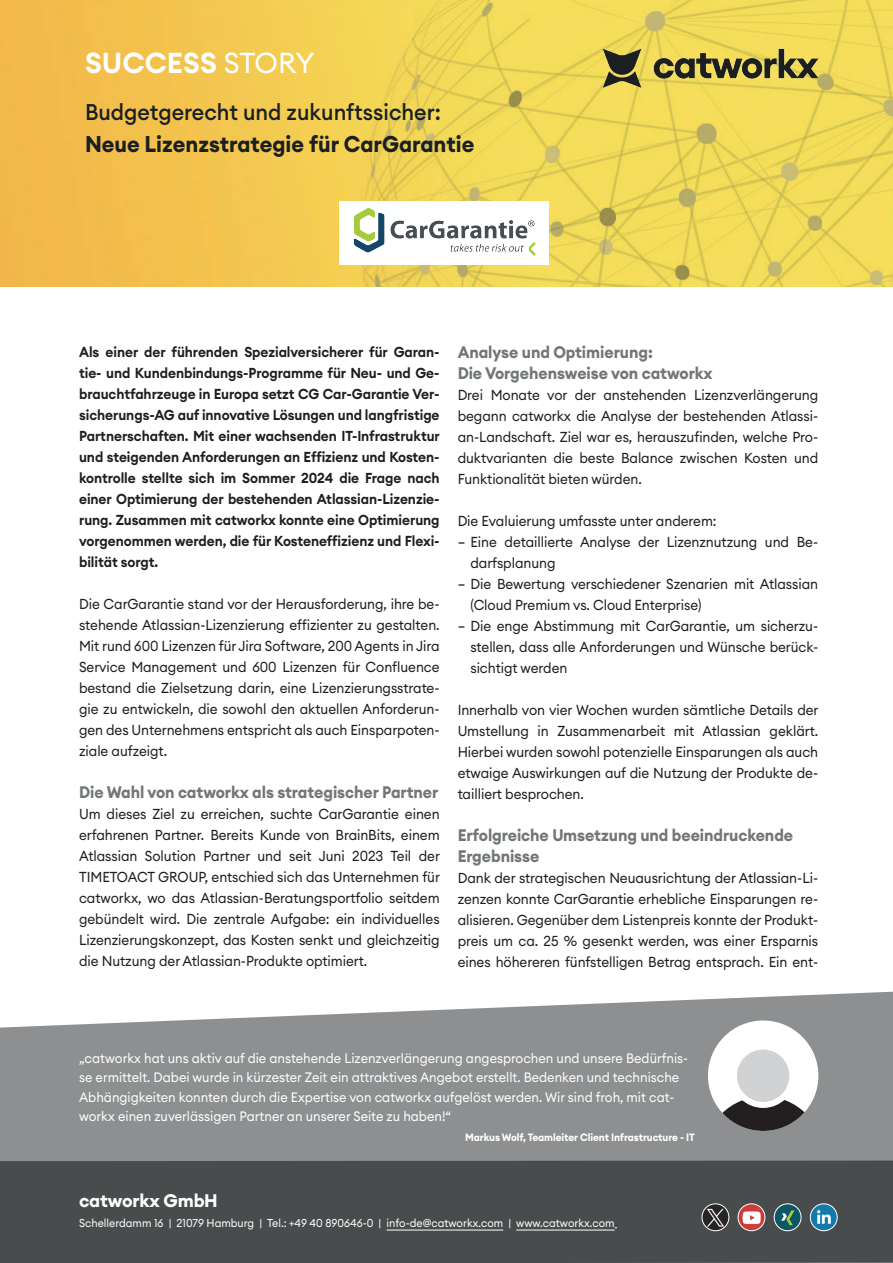
<style>
.page{position:relative;width:893px;height:1263px;background:#fff}
.page>*{position:absolute;margin:0;border:0;box-sizing:border-box;transform-origin:0 0}
.t1{font:600 28.5px "Euclid Circular A";color:#fff}
.t2{font:700 22.5px "Euclid Circular A";color:#1b1f22;scale:.95 1}
.t3{font:500 22.5px "Euclid Circular A";color:#1b1f22;scale:.95 1}
.t4{font:700 18px "Euclid Circular A";letter-spacing:-.01em;color:#fff}
.t5{font:700 16.5px/21px "Euclid Circular A";letter-spacing:-.005em;color:#727678;scale:.95 1}
.t6{font:14.25px/21px "Euclid Circular A";letter-spacing:-.005em;color:#1b1f22;text-align:justify;scale:.95 1}
.t7{font:600 14.25px/21px "Euclid Circular A";letter-spacing:-.005em;color:#1b1f22;text-align:justify;scale:.95 1}
.t8{font:13.5px/19.5px "Euclid Circular A";color:#fff;scale:.95 1}
.t9{font:11.25px "Euclid Circular A";color:#fff;scale:.95 1}
.t10{font:700 10.5px "Euclid Circular A";letter-spacing:-.01em;color:#fff;scale:.95 1}
.s1{font-weight:400}
</style>
<div class="page">
<img style="left:0;top:0;width:893px;height:286px">
<svg style="left:0;top:992px;width:893px;height:168px;background:#999b9c"></svg>
<div style="left:0;top:1160px;width:893px;height:103px;background:#484c4d"></div>
<div style="left:708px;top:1020px;width:110px;height:111px;background:#fff;border-radius:50%"></div>
<svg style="left:708px;top:1096px;width:110px;height:35px"></svg>
<div style="left:734px;top:1046px;width:58px;height:59px;background:#d1d2d4;border-radius:50%"></div>
<div style="left:731px;top:1043px;width:64px;height:65px;border:6px solid #fff;border-radius:50%"></div>
<hr style="left:387px;top:1229px;width:116px;height:1px;background:#fff">
<hr style="left:516px;top:1229px;width:99px;height:1px;background:#fff">
<img style="left:702px;top:1204px;width:27px;height:27px;border-radius:13px">
<div style="left:702px;top:1203px;width:27px;height:28px;border:1px solid #fff;border-radius:50%"></div>
<img style="left:738px;top:1204px;width:27px;height:27px;border-radius:13px">
<div style="left:738px;top:1203px;width:27px;height:28px;border:1px solid #fff;border-radius:50%"></div>
<img style="left:774px;top:1204px;width:27px;height:27px;border-radius:13px">
<div style="left:774px;top:1203px;width:27px;height:28px;border:1px solid #fff;border-radius:50%"></div>
<img style="left:810px;top:1204px;width:27px;height:27px;border-radius:13px">
<div style="left:810px;top:1203px;width:28px;height:28px;border:1px solid #fff;border-radius:50%"></div>
<div style="left:339px;top:201px;width:210px;height:63px;background:#fff"></div>
<img style="left:355px;top:208px;width:181px;height:48px">
<img style="left:592px;top:39px;width:236px;height:59px">
<h1 class="t1" style="left:85px;top:44px;width:231px">SUCCESS <span class="s1">STORY</span></h1>
<h2 class="t3" style="left:85px;top:98px;width:376px">Budgetgerecht und zukunftssicher:</h2>
<h2 class="t2" style="left:85px;top:129px;width:411px">Neue Lizenzstrategie für CarGarantie</h2>
<p class="t7" style="left:79px;top:341px;width:381px">Als einer der führenden Spezialversicherer für Garan&shy;tie- und Kundenbindungs-Programme für Neu- und Ge&shy;brauchtfahrzeuge in Europa setzt CG Car-Garantie Ver&shy;sicherungs-AG auf innovative Lösungen und langfristige Partnerschaften. Mit einer wachsenden IT-Infrastruktur und steigenden Anforderungen an Effizienz und Kosten&shy;kontrolle stellte sich im Sommer 2024 die Frage nach einer Optimierung der bestehenden Atlassian-Lizenzie&shy;rung. Zusammen mit catworkx konnte eine Optimierung vorgenommen werden, die für Kosteneffizienz und Flexi&shy;bilität sorgt.</p>
<p class="t6" style="left:79px;top:593px;width:381px">Die CarGarantie stand vor der Herausforderung, ihre be&shy;stehende Atlassian-Lizenzierung effizienter zu gestalten.<br>Mit rund 600 Lizenzen für Jira Software, 200 Agents in Jira Service Management und 600 Lizenzen für Confluence bestand die Zielsetzung darin, eine Lizenzierungsstrate&shy;gie zu entwickeln, die sowohl den aktuellen Anforderun&shy;gen des Unternehmens entspricht als auch Einsparpoten&shy;ziale aufzeigt.</p>
<p class="t5" style="left:79px;top:782px;width:380px">Die Wahl von catworkx als strategischer Partner</p>
<p class="t6" style="left:79px;top:803px;width:381px">Um dieses Ziel zu erreichen, suchte CarGarantie einen erfahrenen Partner. Bereits Kunde von BrainBits, einem Atlassian Solution Partner und seit Juni 2023 Teil der TIMETOACT GROUP, entschied sich das Unternehmen für catworkx, wo das Atlassian-Beratungsportfolio seitdem gebündelt wird. Die zentrale Aufgabe: ein individuelles Lizenzierungskonzept, das Kosten senkt und gleichzeitig die Nutzung der Atlassian-Produkte optimiert.</p>
<p class="t5" style="left:458px;top:342px;width:270px">Analyse und Optimierung:<br>Die Vorgehensweise von catworkx</p>
<p class="t6" style="left:458px;top:385px;width:381px">Drei Monate vor der anstehenden Lizenzverlängerung begann catworkx die Analyse der bestehenden Atlassi&shy;an-Landschaft. Ziel war es, herauszufinden, welche Pro&shy;duktvarianten die beste Balance zwischen Kosten und Funktionalität bieten würden.</p>
<p class="t6" style="left:458px;top:511px;width:274px">Die Evaluierung umfasste unter anderem:</p>
<p class="t6" style="left:470px;top:532px;width:368px;text-indent:-13px">– Eine detaillierte Analyse der Lizenznutzung und Be&shy;darfsplanung</p>
<p class="t6" style="left:470px;top:574px;width:368px;text-indent:-13px">– Die Bewertung verschiedener Szenarien mit Atlassian (Cloud Premium vs. Cloud Enterprise)</p>
<p class="t6" style="left:470px;top:616px;width:368px;text-indent:-13px">– Die enge Abstimmung mit CarGarantie, um sicherzu&shy;stellen, dass alle Anforderungen und Wünsche berück&shy;sichtigt werden</p>
<p class="t6" style="left:458px;top:700px;width:381px">Innerhalb von vier Wochen wurden sämtliche Details der Umstellung in Zusammenarbeit mit Atlassian geklärt.<br>Hierbei wurden sowohl potenzielle Einsparungen als auch etwaige Auswirkungen auf die Nutzung der Produkte de&shy;tailliert besprochen.</p>
<p class="t5" style="left:458px;top:825px;width:355px">Erfolgreiche Umsetzung und beeindruckende<br>Ergebnisse</p>
<p class="t6" style="left:458px;top:868px;width:381px">Dank der strategischen Neuausrichtung der Atlassian-Li&shy;zenzen konnte CarGarantie erhebliche Einsparungen re&shy;alisieren. Gegenüber dem Listenpreis konnte der Produkt&shy;preis um ca. 25 % gesenkt werden, was einer Ersparnis eines höhereren fünfstelligen Betrag entsprach. Ein ent-</p>
<p class="t8" style="left:79px;top:1048px;width:643px">„catworkx hat uns aktiv auf die anstehende Lizenzverlängerung angesprochen und unsere Bedürfnis&shy;se ermittelt. Dabei wurde in kürzester Zeit ein attraktives Angebot erstellt. Bedenken und technische Abhängigkeiten konnten durch die Expertise von catworkx aufgelöst werden. Wir sind froh, mit cat&shy;workx einen zuverlässigen Partner an unserer Seite zu haben!“</p>
<p class="t10" style="left:465px;top:1130px;width:243px">Markus Wolf, Teamleiter Client Infrastructure - IT</p>
<p class="t4" style="left:79px;top:1189px;width:140px">catworkx GmbH</p>
<p class="t9" style="left:79px;top:1215px;width:565px">Schellerdamm 16 | 21079 Hamburg | Tel.: +49 40 890646-0 | info-de@catworkx.com | www.catworkx.com</p>
</div>
